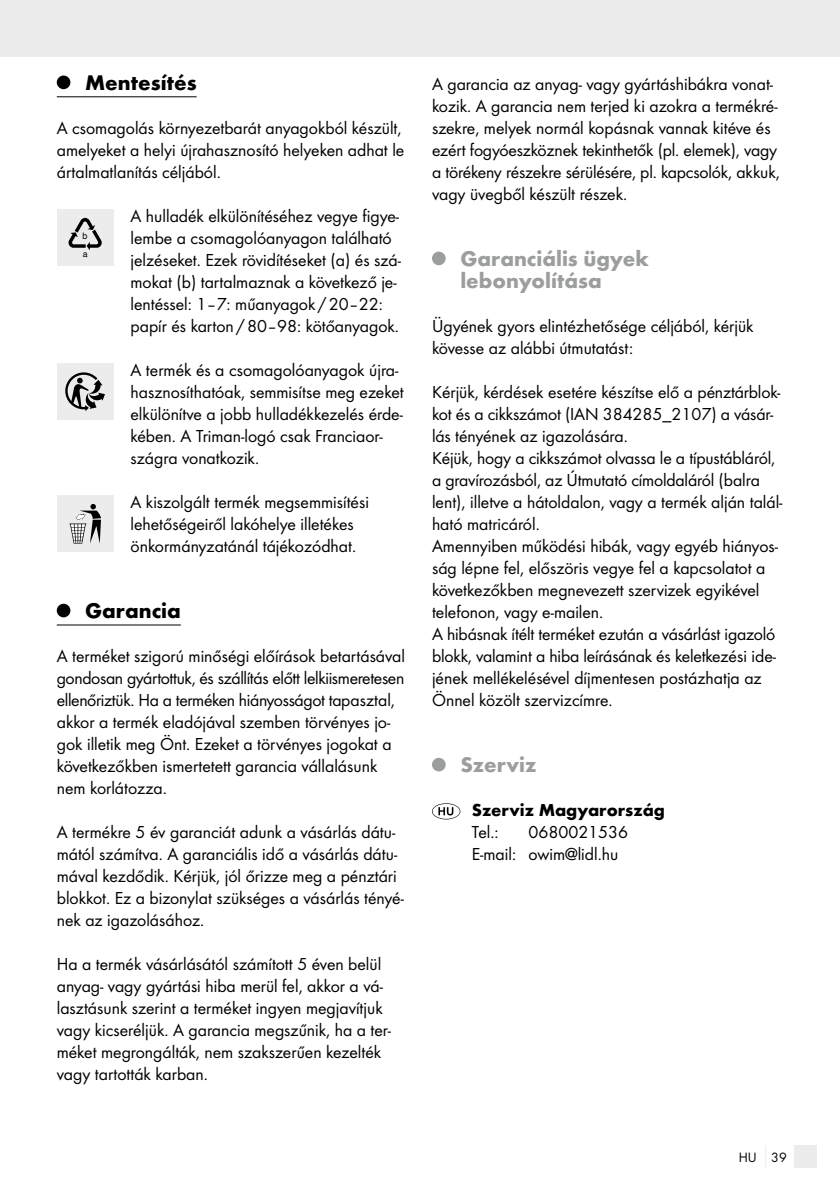
<style>
.page{position:relative;width:840px;height:1191px;background:#fff}
.page>*{position:absolute;margin:0;border:0;box-sizing:border-box;transform-origin:0 0}
.t1{font:700 22px/22px "Futura";color:#9c9d9d}
.t2{font:700 22px "Futura";color:#000}
.t3{font:18px/22px "Futura Boo";color:#000}
.t4{font:700 18px "Futura";color:#000}
.t5{font:14px "Futura Boo";color:#000}
.t6{font:9px "Helvetica";color:#000}
.t7{font:8.8px "Helvetica";color:#000}
</style>
<div class="page">
<div style="left:0;top:0;width:839px;height:57px;background:#ececec"></div>
<div style="left:794px;top:1145px;width:22px;height:23px;background:#ececec"></div>
<hr style="left:57px;top:96px;width:139px;height:1px;background:#000">
<hr style="left:57px;top:624px;width:124px;height:1px;background:#000">
<div style="left:57px;top:76px;width:13px;height:13px;background:#000;border-radius:50%"></div>
<div style="left:57px;top:209px;width:56px;height:57px;background:#ececec"></div>
<svg style="left:68px;top:218px;width:34px;height:32px"></svg>
<div style="left:57px;top:363px;width:56px;height:57px;background:#ececec"></div>
<svg style="left:65px;top:372px;width:40px;height:39px"></svg>
<div style="left:57px;top:495px;width:56px;height:57px;background:#ececec"></div>
<svg style="left:69px;top:504px;width:32px;height:40px"></svg>
<div style="left:57px;top:604px;width:13px;height:13px;background:#000;border-radius:50%"></div>
<div style="left:432px;top:252px;width:13px;height:13px;background:#9c9d9d;border-radius:50%"></div>
<div style="left:432px;top:758px;width:13px;height:13px;background:#9c9d9d;border-radius:50%"></div>
<svg style="left:432px;top:803px;width:28px;height:16px"></svg>
<p class="t2" style="left:85px;top:69px;width:113px">Mentesítés</p>
<p class="t3" style="left:57px;top:117px;width:349px">A csomagolás környezetbarát anyagokból készült, amelyeket a helyi újrahasznosító helyeken adhat le ártalmatlanítás céljából.</p>
<p class="t6" style="left:83px;top:229px;width:7px">b</p>
<p class="t7" style="left:83px;top:247px;width:6px">a</p>
<p class="t3" style="left:130px;top:205px;width:272px">A hulladék elkülönítéséhez vegye figye&shy;lembe a csomagolóanyagon található jelzéseket. Ezek rövidítéseket (a) és szá&shy;mokat (b) tartalmaznak a következő je&shy;lentéssel: 1–7: műanyagok /20–22: papír és karton /80–98: kötőanyagok.</p>
<p class="t3" style="left:130px;top:359px;width:274px">A termék és a csomagolóanyagok újra&shy;hasznosíthatóak, semmisítse meg ezeket elkülönítve a jobb hulladékkezelés érde&shy;kében. A Triman-logó csak Franciaor&shy;szágra vonatkozik.</p>
<p class="t3" style="left:130px;top:491px;width:240px">A kiszolgált termék megsemmisítési lehetőségeiről lakóhelye illetékes önkormányzatánál tájékozódhat.</p>
<p class="t2" style="left:85px;top:597px;width:97px">Garancia</p>
<p class="t3" style="left:57px;top:645px;width:350px">A terméket szigorú minőségi előírások betartásával gondosan gyártottuk, és szállítás előtt lelkiismeretesen ellenőriztük. Ha a terméken hiányosságot tapasztal, akkor a termék eladójával szemben törvényes jo&shy;gok illetik meg Önt. Ezeket a törvényes jogokat a következőkben ismertetett garancia vállalásunk nem korlátozza.</p>
<p class="t3" style="left:57px;top:821px;width:348px">A termékre 5 év garanciát adunk a vásárlás dátu&shy;mától számítva. A garanciális idő a vásárlás dátu&shy;mával kezdődik. Kérjük, jól őrizze meg a pénztári blokkot. Ez a bizonylat szükséges a vásárlás tényé&shy;nek az igazolásához.</p>
<p class="t3" style="left:57px;top:953px;width:336px">Ha a termék vásárlásától számított 5 éven belül anyag- vagy gyártási hiba merül fel, akkor a vá&shy;lasztásunk szerint a terméket ingyen megjavítjuk vagy kicseréljük. A garancia megszűnik, ha a ter&shy;méket megrongálták, nem szakszerűen kezelték vagy tartották karban.</p>
<p class="t3" style="left:432px;top:73px;width:349px">A garancia az anyag- vagy gyártáshibákra vonat&shy;kozik. A garancia nem terjed ki azokra a termékré&shy;szekre, melyek normál kopásnak vannak kitéve és ezért fogyóeszköznek tekinthetők (pl. elemek), vagy a törékeny részekre sérülésére, pl. kapcsolók, akkuk, vagy üvegből készült részek.</p>
<p class="t1" style="left:460px;top:247px;width:190px">Garanciális ügyek lebonyolítása</p>
<p class="t3" style="left:432px;top:315px;width:323px">Ügyének gyors elintézhetősége céljából, kérjük kövesse az alábbi útmutatást:</p>
<p class="t3" style="left:432px;top:381px;width:352px">Kérjük, kérdések esetére készítse elő a pénztárblok&shy;kot és a cikkszámot (IAN 384285_2107) a vásár&shy;lás tényének az igazolására.<br>Kéjük, hogy a cikkszámot olvassa le a típustábláról, a gravírozásból, az Útmutató címoldaláról (balra lent), illetve a hátoldalon, vagy a termék alján talál&shy;ható matricáról.<br>Amennyiben működési hibák, vagy egyéb hiányos&shy;ság lépne fel, előszöris vegye fel a kapcsolatot a következőkben megnevezett szervizek egyikével telefonon, vagy e-mailen.<br>A hibásnak ítélt terméket ezután a vásárlást igazoló blokk, valamint a hiba leírásának és keletkezési ide&shy;jének mellékelésével díjmentesen postázhatja az Önnel közölt szervizcímre.</p>
<p class="t1" style="left:460px;top:753px;width:78px">Szerviz</p>
<p class="t4" style="left:471px;top:799px;width:195px">Szerviz Magyarország</p>
<p class="t3" style="left:471px;top:821px;width:28px">Tel.:</p>
<p class="t3" style="left:471px;top:821px;width:158px;text-indent:57px">0680021536<br>E-mail: owim@lidl.hu</p>
<p class="t5" style="left:738px;top:1149px;width:50px">HU 39</p>
</div>
